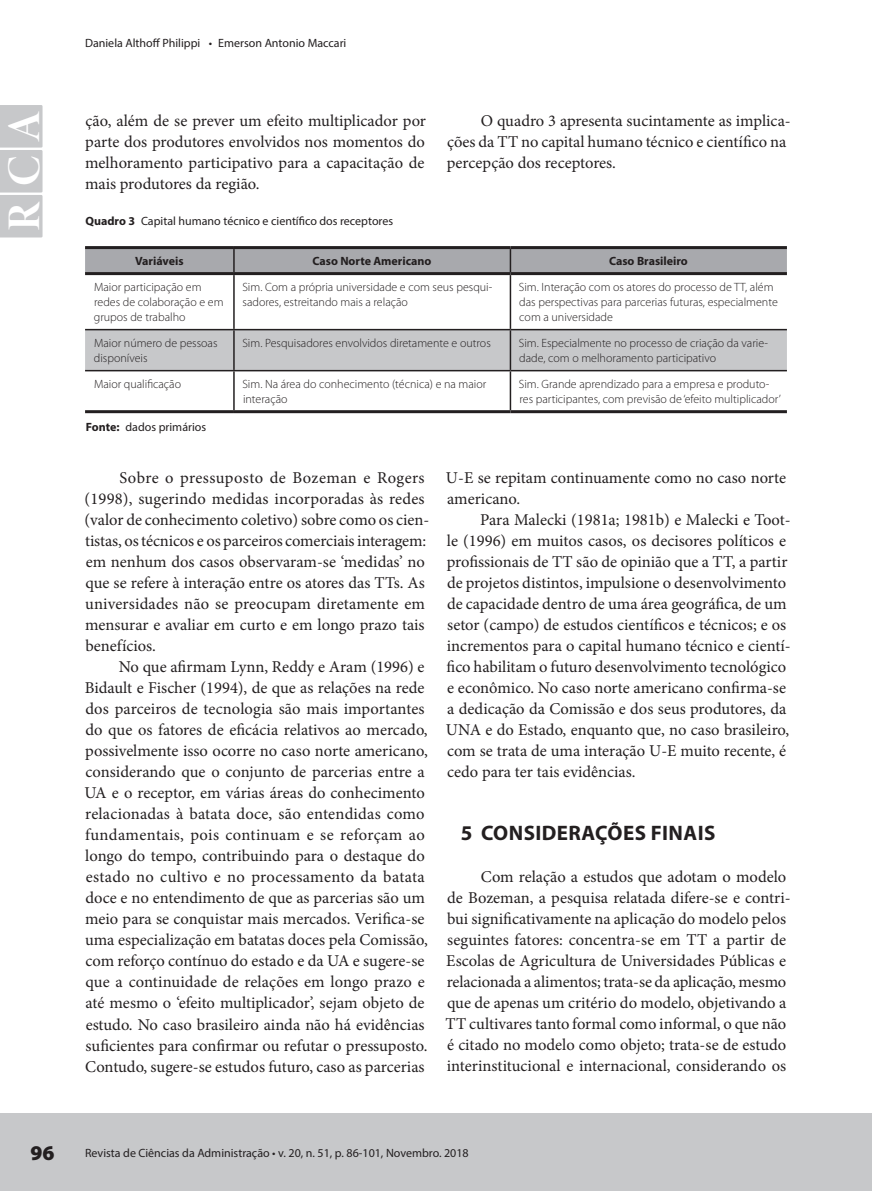
<style>
.page{position:relative;width:872px;height:1191px;background:#fff}
.page>*{position:absolute;margin:0;border:0;box-sizing:border-box;transform-origin:0 0}
.t1{font:46.8px "Minion Pro Bold Disp";color:#fff}
.t2{font:700 21px "Myriad Pro";letter-spacing:.02em;color:#231f20}
.t3{font:900 21px "Myriad Pro";color:#231f20}
.t4{font:16.5px/21px "Minion Pro";color:#231f20}
.t5{font:300 12px/15px "Myriad Pro";color:#231f20}
.t6{font:12px "Myriad Pro";color:#231f20}
.t7{font:700 12px "Myriad Pro";color:#231f20}
.s1{font-weight:700}
</style>
<div class="page">
<div style="left:0;top:1113px;width:872px;height:78px;background:#c7c8ca"></div>
<div style="left:0;top:105px;width:43px;height:132px;background:#c7c8ca"></div>
<div style="left:85px;top:249px;width:702px;height:23px;background:#a8a9ad"></div>
<svg style="left:85px;top:275px;width:702px;height:139px"></svg>
<div style="left:85px;top:330px;width:702px;height:40px;background:#c7c8ca"></div>
<hr style="left:233px;top:249px;width:2px;height:23px;background:#231f20">
<hr style="left:509px;top:249px;width:2px;height:23px;background:#231f20">
<hr style="left:233px;top:275px;width:2px;height:54px;background:#231f20">
<hr style="left:509px;top:275px;width:2px;height:54px;background:#231f20">
<hr style="left:85px;top:329px;width:149px;height:1px;background:#231f20">
<hr style="left:234px;top:329px;width:276px;height:1px;background:#231f20">
<hr style="left:233px;top:330px;width:2px;height:40px;background:#231f20">
<hr style="left:510px;top:329px;width:277px;height:1px;background:#231f20">
<hr style="left:509px;top:330px;width:2px;height:40px;background:#231f20">
<hr style="left:85px;top:370px;width:149px;height:1px;background:#231f20">
<hr style="left:234px;top:370px;width:276px;height:1px;background:#231f20">
<hr style="left:233px;top:371px;width:2px;height:39px;background:#231f20">
<hr style="left:510px;top:370px;width:277px;height:1px;background:#231f20">
<hr style="left:509px;top:371px;width:2px;height:39px;background:#231f20">
<hr style="left:85px;top:246px;width:149px;height:3px;background:#231f20">
<hr style="left:234px;top:246px;width:276px;height:3px;background:#231f20">
<hr style="left:510px;top:246px;width:277px;height:3px;background:#231f20">
<hr style="left:85px;top:272px;width:149px;height:3px;background:#231f20">
<hr style="left:234px;top:272px;width:276px;height:3px;background:#231f20">
<hr style="left:510px;top:272px;width:277px;height:3px;background:#231f20">
<hr style="left:85px;top:410px;width:149px;height:3px;background:#231f20">
<hr style="left:234px;top:410px;width:276px;height:3px;background:#231f20">
<hr style="left:510px;top:410px;width:277px;height:3px;background:#231f20">
<p class="t6" style="left:85px;top:35px;width:263px">Daniela Althoff Philippi • Emerson Antonio Maccari</p>
<h1 class="t1" style="left:-4px;top:231px;width:121px;rotate:-90deg">RCA</h1>
<p class="t4" style="left:85px;top:110px;width:342px;text-align:justify">ção, além de se prever um efeito multiplicador por parte dos produtores envolvidos nos momentos do melhoramento participativo para a capacitação de mais produtores da região.</p>
<p class="t4" style="left:447px;top:110px;width:345px;text-indent:34px">O quadro 3 apresenta sucintamente as implica&shy;ções da TT no capital humano técnico e científico na percepção dos receptores.</p>
<p class="t6" style="left:85px;top:214px;width:309px"><span class="s1">Quadro 3</span> Capital humano técnico e científico dos receptores</p>
<p class="t7" style="left:135px;top:253px;width:50px">Variáveis</p>
<p class="t7" style="left:312px;top:253px;width:121px">Caso Norte Americano</p>
<p class="t7" style="left:609px;top:253px;width:80px">Caso Brasileiro</p>
<p class="t5" style="left:94px;top:280px;width:131px">Maior participação em redes de colaboração e em grupos de trabalho</p>
<p class="t5" style="left:242px;top:280px;width:251px">Sim. Com a própria universidade e com seus pesqui&shy;sadores, estreitando mais a relação</p>
<p class="t5" style="left:519px;top:280px;width:260px">Sim. Interação com os atores do processo de TT, além das perspectivas para parcerias futuras, especialmente com a universidade</p>
<p class="t5" style="left:94px;top:336px;width:125px">Maior número de pessoas disponíveis</p>
<p class="t5" style="left:242px;top:336px;width:250px">Sim. Pesquisadores envolvidos diretamente e outros</p>
<p class="t5" style="left:519px;top:336px;width:251px">Sim. Especialmente no processo de criação da varie&shy;dade, com o melhoramento participativo</p>
<p class="t5" style="left:94px;top:377px;width:89px">Maior qualificação</p>
<p class="t5" style="left:242px;top:377px;width:245px">Sim. Na área do conhecimento (técnica) e na maior interação</p>
<p class="t5" style="left:519px;top:377px;width:263px">Sim. Grande aprendizado para a empresa e produto&shy;res participantes, com previsão de ‘efeito multiplicador’</p>
<p class="t6" style="left:86px;top:420px;width:122px"><span class="s1">Fonte:</span> dados primários</p>
<p class="t4" style="left:85px;top:467px;width:346px;text-indent:35px">Sobre o pressuposto de Bozeman e Rogers (1998), sugerindo medidas incorporadas às redes (valor de conhecimento coletivo) sobre como os cien&shy;tistas, os técnicos e os parceiros comerciais interagem: em nenhum dos casos observaram-se ‘medidas’ no que se refere à interação entre os atores das TTs. As universidades não se preocupam diretamente em mensurar e avaliar em curto e em longo prazo tais benefícios.</p>
<p class="t4" style="left:84px;top:656px;width:345px;text-indent:34px">No que afirmam Lynn, Reddy e Aram (1996) e Bidault e Fischer (1994), de que as relações na rede dos parceiros de tecnologia são mais importantes do que os fatores de eficácia relativos ao mercado, possivelmente isso ocorre no caso norte americano, considerando que o conjunto de parcerias entre a UA e o receptor, em várias áreas do conhecimento relacionadas à batata doce, são entendidas como fundamentais, pois continuam e se reforçam ao longo do tempo, contribuindo para o destaque do estado no cultivo e no processamento da batata doce e no entendimento de que as parcerias são um meio para se conquistar mais mercados. Verifica-se uma especialização em batatas doces pela Comissão, com reforço contínuo do estado e da UA e sugere-se que a continuidade de relações em longo prazo e até mesmo o ‘efeito multiplicador’, sejam objeto de estudo. No caso brasileiro ainda não há evidências suficientes para confirmar ou refutar o pressuposto.<br>Contudo, sugere-se estudos futuro, caso as parcerias</p>
<p class="t4" style="left:446px;top:467px;width:342px">U-E se repitam continuamente como no caso norte americano.</p>
<p class="t4" style="left:446px;top:509px;width:346px;text-indent:34px">Para Malecki (1981a; 1981b) e Malecki e Toot&shy;le (1996) em muitos casos, os decisores políticos e profissionais de TT são de opinião que a TT, a partir de projetos distintos, impulsione o desenvolvimento de capacidade dentro de uma área geográfica, de um setor (campo) de estudos científicos e técnicos; e os incrementos para o capital humano técnico e cientí&shy;fico habilitam o futuro desenvolvimento tecnológico e econômico. No caso norte americano confirma-se a dedicação da Comissão e dos seus produtores, da UNA e do Estado, enquanto que, no caso brasileiro, com se trata de uma interação U-E muito recente, é cedo para ter tais evidências.</p>
<p class="t2" style="left:461px;top:819px;width:256px">5 CONSIDERAÇÕES FINAIS</p>
<p class="t4" style="left:445px;top:866px;width:347px;text-indent:35px">Com relação a estudos que adotam o modelo de Bozeman, a pesquisa relatada difere-se e contri&shy;bui significativamente na aplicação do modelo pelos seguintes fatores: concentra-se em TT a partir de Escolas de Agricultura de Universidades Públicas e relacionada a alimentos; trata-se da aplicação, mesmo que de apenas um critério do modelo, objetivando a TT cultivares tanto formal como informal, o que não é citado no modelo como objeto; trata-se de estudo interinstitucional e internacional, considerando os</p>
<p class="t3" style="left:30px;top:1141px;width:26px">96</p>
<p class="t6" style="left:85px;top:1145px;width:385px">Revista de Ciências da Administração • v. 20, n. 51, p. 86-101, Novembro. 2018</p>
</div>
